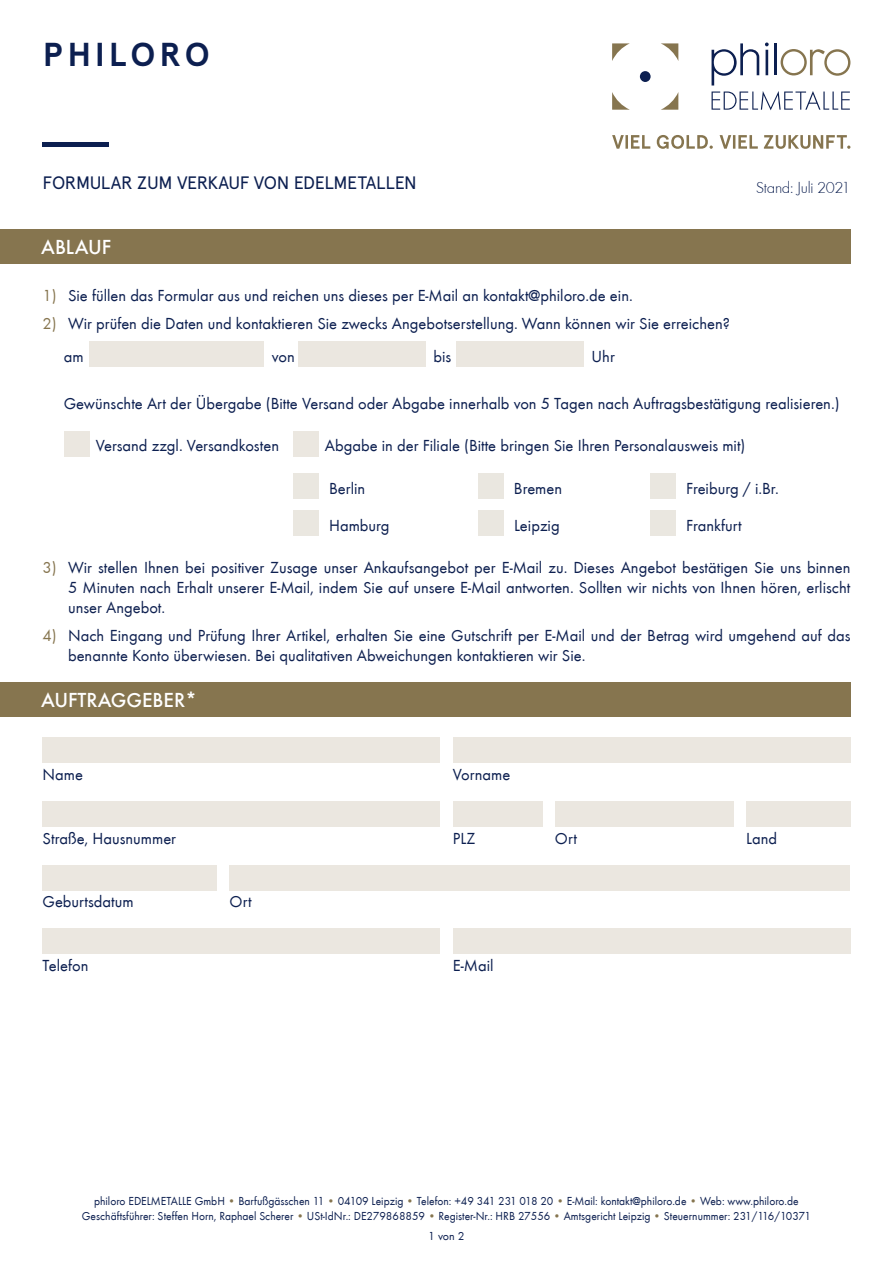
<style>
.page{position:relative;width:893px;height:1263px;background:#fff}
.page>*{position:absolute;margin:0;border:0;box-sizing:border-box;transform-origin:0 0}
.t1{font:700 33.15px "Apercu";letter-spacing:.115em;color:#0c1f50}
.t2{font:500 21px "Futura T";color:#fff}
.t3{font:18px "Apercu";letter-spacing:-.025em;color:#0c1f50}
.t4{font:16.5px/33.3px "Futura T";color:#0c1f50}
.t5{font:16.5px/19.8px "Futura T";color:#0e2050;text-align:justify}
.t6{font:16.5px "Futura T Ligh";letter-spacing:-.02em;color:#0c1f50}
.t7{font:12px/15px "Futura T";color:#0c1f50;text-align:center;scale:.96 1}
.t8{font:12px "Futura T";color:#0c1f50}
.s1{color:#86754f}
</style>
<div class="page">
<hr style="left:43px;top:143px;width:66px;height:4px;background:#0c1f50">
<svg style="left:612px;top:135px;width:238px;height:14px"></svg>
<svg style="left:711px;top:43px;width:139px;height:67px"></svg>
<svg style="left:661px;top:93px;width:17px;height:17px"></svg>
<svg style="left:612px;top:92px;width:18px;height:18px"></svg>
<svg style="left:612px;top:43px;width:18px;height:18px"></svg>
<svg style="left:661px;top:43px;width:17px;height:17px"></svg>
<div style="left:640px;top:71px;width:11px;height:11px;background:#0c1f50;border-radius:50%"></div>
<div style="left:0;top:230px;width:850px;height:34px;background:#86754f"></div>
<div style="left:0;top:682px;width:850px;height:34px;background:#86754f"></div>
<div style="left:43px;top:801px;width:397px;height:26px;background:#ebe7e0"></div>
<div style="left:453px;top:801px;width:89px;height:26px;background:#ebe7e0"></div>
<div style="left:555px;top:801px;width:178px;height:26px;background:#ebe7e0"></div>
<div style="left:746px;top:801px;width:104px;height:26px;background:#ebe7e0"></div>
<div style="left:43px;top:929px;width:397px;height:25px;background:#ebe7e0"></div>
<div style="left:453px;top:929px;width:397px;height:25px;background:#ebe7e0"></div>
<div style="left:43px;top:737px;width:397px;height:26px;background:#ebe7e0"></div>
<div style="left:453px;top:737px;width:397px;height:26px;background:#ebe7e0"></div>
<div style="left:230px;top:865px;width:620px;height:25px;background:#ebe7e0"></div>
<div style="left:43px;top:865px;width:174px;height:25px;background:#ebe7e0"></div>
<div style="left:90px;top:342px;width:174px;height:25px;background:#ebe7e0"></div>
<div style="left:298px;top:342px;width:128px;height:25px;background:#ebe7e0"></div>
<div style="left:457px;top:342px;width:127px;height:25px;background:#ebe7e0"></div>
<div style="left:64px;top:431px;width:25px;height:25px;background:#ebe7e0"></div>
<div style="left:293px;top:431px;width:25px;height:25px;background:#ebe7e0"></div>
<div style="left:293px;top:473px;width:25px;height:26px;background:#eae7e0"></div>
<div style="left:650px;top:473px;width:25px;height:26px;background:#eae7e0"></div>
<div style="left:478px;top:473px;width:25px;height:26px;background:#eae7e0"></div>
<div style="left:478px;top:511px;width:25px;height:25px;background:#eae7e0"></div>
<div style="left:650px;top:511px;width:25px;height:25px;background:#eae7e0"></div>
<div style="left:293px;top:511px;width:25px;height:25px;background:#eae7e0"></div>
<h1 class="t1" style="left:43px;top:34px;width:169px">PHILORO</h1>
<p class="t3" style="left:43px;top:172px;width:376px">FORMULAR ZUM VERKAUF VON EDELMETALLEN</p>
<p class="t2" style="left:41px;top:235px;width:72px">ABLAUF</p>
<p class="t4" style="left:43px;top:278px;width:592px"><span class="s1">1)</span> Sie füllen das Formular aus und reichen uns dieses per E-Mail an kontakt@philoro.de ein.</p>
<p class="t4" style="left:64px;top:307px;width:668px;text-indent:-21px"><span class="s1">2)</span> Wir prüfen die Daten und kontaktieren Sie zwecks Angebotserstellung. Wann können wir Sie erreichen? am</p>
<p class="t4" style="left:272px;top:340px;width:25px">von</p>
<p class="t4" style="left:433px;top:340px;width:19px">bis</p>
<p class="t4" style="left:592px;top:340px;width:25px">Uhr</p>
<p class="t6" style="left:756px;top:179px;width:96px">Stand: Juli 2021</p>
<p class="t4" style="left:64px;top:387px;width:777px">Gewünschte Art der Übergabe (Bitte Versand oder Abgabe innerhalb von 5 Tagen nach Auftragsbestätigung realisieren.)</p>
<p class="t4" style="left:96px;top:429px;width:185px">Versand zzgl. Versandkosten</p>
<p class="t4" style="left:325px;top:429px;width:422px">Abgabe in der Filiale (Bitte bringen Sie Ihren Personalausweis mit)</p>
<p class="t4" style="left:329px;top:472px;width:38px">Berlin</p>
<p class="t4" style="left:514px;top:472px;width:50px">Bremen</p>
<p class="t4" style="left:686px;top:472px;width:94px">Freiburg / i.Br.</p>
<p class="t4" style="left:329px;top:509px;width:62px">Hamburg</p>
<p class="t4" style="left:514px;top:509px;width:47px">Leipzig</p>
<p class="t4" style="left:686px;top:509px;width:57px">Frankfurt</p>
<p class="t5" style="left:68px;top:558px;width:784px;text-indent:-26px"><span class="s1">3)</span> Wir stellen Ihnen bei positiver Zusage unser Ankaufsangebot per E-Mail zu. Dieses Angebot bestätigen Sie uns binnen 5 Minuten nach Erhalt unserer E-Mail, indem Sie auf unsere E-Mail antworten. Sollten wir nichts von Ihnen hören, erlischt unser Angebot.</p>
<p class="t5" style="left:68px;top:626px;width:784px;text-indent:-26px"><span class="s1">4)</span> Nach Eingang und Prüfung Ihrer Artikel, erhalten Sie eine Gutschrift per E-Mail und der Betrag wird umgehend auf das benannte Konto überwiesen. Bei qualitativen Abweichungen kontaktieren wir Sie.</p>
<p class="t2" style="left:41px;top:688px;width:157px">AUFTRAGGEBER*</p>
<p class="t4" style="left:43px;top:758px;width:42px">Name</p>
<p class="t4" style="left:453px;top:758px;width:59px">Vorname</p>
<p class="t4" style="left:43px;top:821px;width:135px">Straße, Hausnummer</p>
<p class="t4" style="left:453px;top:821px;width:24px">PLZ</p>
<p class="t4" style="left:555px;top:821px;width:23px">Ort</p>
<p class="t4" style="left:746px;top:821px;width:32px">Land</p>
<p class="t4" style="left:43px;top:885px;width:93px">Geburtsdatum</p>
<p class="t4" style="left:230px;top:885px;width:23px">Ort</p>
<p class="t4" style="left:43px;top:949px;width:47px">Telefon</p>
<p class="t4" style="left:453px;top:949px;width:42px">E-Mail</p>
<p class="t7" style="left:82px;top:1194px;width:761px">philoro EDELMETALLE GmbH <span class="s1">•</span> Barfußgässchen 11 <span class="s1">•</span> 04109 Leipzig <span class="s1">•</span> Telefon: +49 341 231 018 20 <span class="s1">•</span> E-Mail: kontakt@philoro.de <span class="s1">•</span> Web: www.philoro.de<br>Geschäftsführer: Steffen Horn, Raphael Scherer <span class="s1">•</span> USt-IdNr.: DE279868859 <span class="s1">•</span> Register-Nr.: HRB 27556 <span class="s1">•</span> Amtsgericht Leipzig <span class="s1">•</span> Steuernummer: 231/116/10371</p>
<p class="t8" style="left:428px;top:1229px;width:38px">1 von 2</p>
</div>
